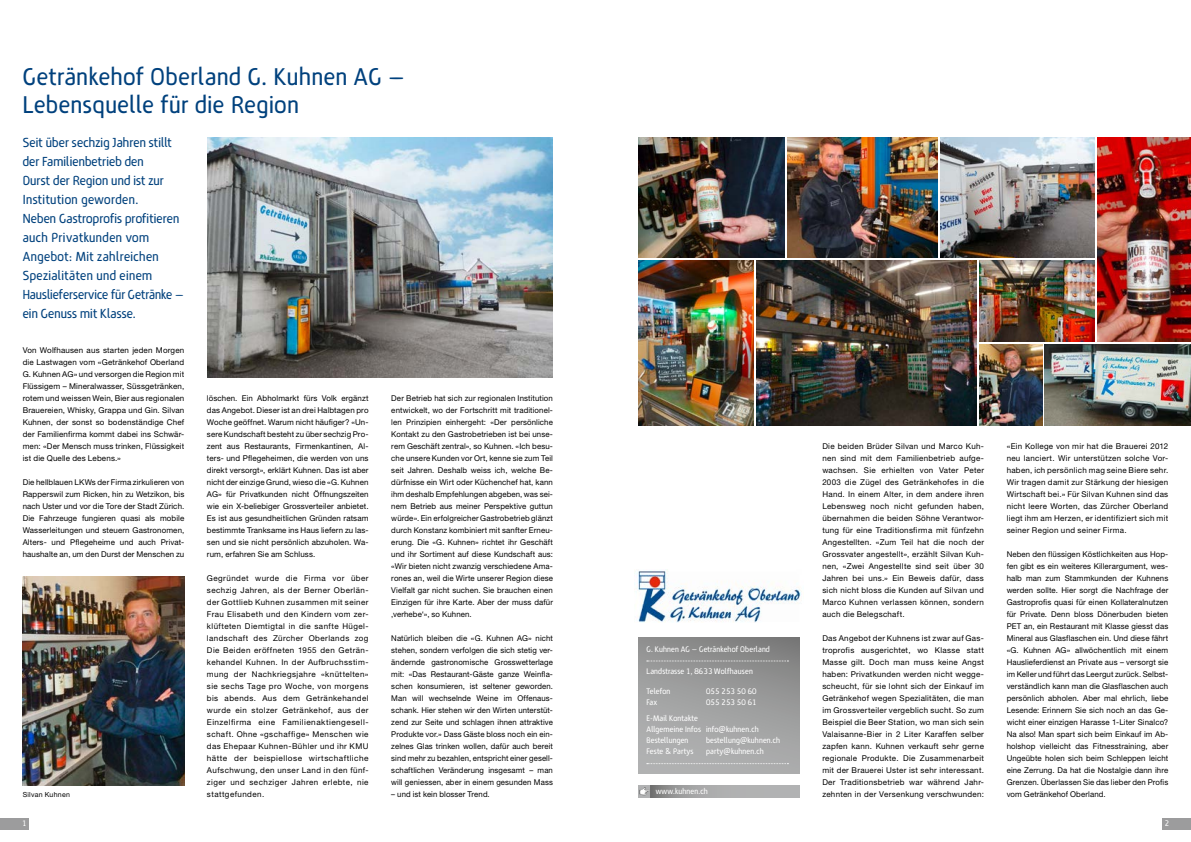
<style>
.page{position:relative;width:1191px;height:842px;background:#fff}
.page>*{position:absolute;margin:0;border:0;box-sizing:border-box;transform-origin:0 0}
.t1{font:24px/28px "Rene Menue";letter-spacing:.03em;color:#00417d}
.t2{font:13px/19px "Rene Menue";letter-spacing:.015em;color:#00417d}
.t3{font:8px/12px "Helvetica Neue";letter-spacing:.02em;color:#000;text-align:justify}
.t4{font:8px/11px "Rene Menue";letter-spacing:.02em;color:#fff}
.t5{font:7px "Helvetica Neue";letter-spacing:.035em;color:#000}
</style>
<div class="page">
<div style="left:1161px;top:818px;width:30px;height:11px;background:#9c9c9d"></div>
<div style="left:0;top:818px;width:29px;height:11px;background:#9c9c9d"></div>
<img style="left:207px;top:137px;width:346px;height:240px">
<div style="left:638px;top:638px;width:161px;height:135px;background:linear-gradient(to bottom,#898988,#b3b4b5)"></div>
<svg style="left:647px;top:661px;width:141px;height:1px"></svg>
<svg style="left:647px;top:763px;width:141px;height:1px"></svg>
<div style="left:638px;top:785px;width:117px;height:12px;background:#b1b2b3"></div>
<svg style="left:639px;top:787px;width:10px;height:8px"></svg>
<svg style="left:650px;top:785px;width:149px;height:12px"></svg>
<img style="left:23px;top:576px;width:161px;height:209px">
<img style="left:979px;top:344px;width:63px;height:81px">
<img style="left:638px;top:138px;width:146px;height:119px">
<img style="left:756px;top:260px;width:221px;height:165px">
<img style="left:979px;top:260px;width:115px;height:81px">
<img style="left:1097px;top:137px;width:94px;height:204px">
<img style="left:638px;top:260px;width:116px;height:165px">
<img style="left:787px;top:137px;width:150px;height:120px">
<img style="left:1044px;top:344px;width:147px;height:81px">
<img style="left:940px;top:137px;width:154px;height:120px">
<img style="left:634px;top:570px;width:168px;height:53px">
<h1 class="t1" style="left:23px;top:64px;width:383px">Getränkehof Oberland G. Kuhnen AG –<br>Lebensquelle für die Region</h1>
<p class="t2" style="left:23px;top:134px;width:162px">Seit über sechzig Jahren stillt der Familienbetrieb den<br>Durst der Region und ist zur<br>Institution geworden.<br>Neben Gastroprofis profitieren auch Privatkunden vom<br>Angebot: Mit zahlreichen<br>Spezialitäten und einem<br>Hauslieferservice für Getränke – ein Genuss mit Klasse.</p>
<p class="t3" style="left:23px;top:344px;width:163px">Von Wolfhausen aus starten jeden Morgen die Lastwagen vom «Getränkehof Oberland G. Kuhnen AG» und versorgen die Region mit Flüssigem – Mineralwasser, Süssgetränken, rotem und weissen Wein, Bier aus regionalen Brauereien, Whisky, Grappa und Gin. Silvan Kuhnen, der sonst so bodenständige Chef der Familienfirma kommt dabei ins Schwär&shy;men: «Der Mensch muss trinken, Flüssigkeit ist die Quelle des Lebens.»</p>
<p class="t3" style="left:23px;top:476px;width:163px">Die hellblauen LKWs der Firma zirkulieren von Rapperswil zum Ricken, hin zu Wetzikon, bis nach Uster und vor die Tore der Stadt Zürich.<br>Die Fahrzeuge fungieren quasi als mobile Wasserleitungen und steuern Gastronomen, Alters- und Pflegeheime und auch Privat&shy;haushalte an, um den Durst der Menschen zu</p>
<p class="t3" style="left:207px;top:392px;width:163px">löschen. Ein Abholmarkt fürs Volk ergänzt das Angebot. Dieser ist an drei Halbtagen pro Woche geöffnet. Warum nicht häufiger? «Un&shy;sere Kundschaft besteht zu über sechzig Pro&shy;zent aus Restaurants, Firmenkantinen, Al&shy;ters- und Pflegeheimen, die werden von uns direkt versorgt», erklärt Kuhnen. Das ist aber nicht der einzige Grund, wieso die «G. Kuhnen AG» für Privatkunden nicht Öffnungszeiten wie ein X-beliebiger Grossverteiler anbietet.<br>Es ist aus gesundheitlichen Gründen ratsam bestimmte Tranksame ins Haus liefern zu las&shy;sen und sie nicht persönlich abzuholen. Wa&shy;rum, erfahren Sie am Schluss.</p>
<p class="t3" style="left:207px;top:572px;width:163px">Gegründet wurde die Firma vor über sechzig Jahren, als der Berner Oberlän&shy;der Gottlieb Kuhnen zusammen mit seiner Frau Elisabeth und den Kindern vom zer&shy;klüfteten Diemtigtal in die sanfte Hügel&shy;landschaft des Zürcher Oberlands zog Die Beiden eröffneten 1955 den Geträn&shy;kehandel Kuhnen. In der Aufbruchsstim&shy;mung der Nachkriegsjahre «knüttelten» sie sechs Tage pro Woche, von morgens bis abends. Aus dem Getränkehandel wurde ein stolzer Getränkehof, aus der Einzelfirma eine Familienaktiengesell&shy;schaft. Ohne «gschaffige» Menschen wie das Ehepaar Kuhnen-Bühler und ihr KMU hätte der beispiellose wirtschaftliche Aufschwung, den unser Land in den fünf&shy;ziger und sechziger Jahren erlebte, nie stattgefunden.</p>
<p class="t3" style="left:391px;top:392px;width:163px">Der Betrieb hat sich zur regionalen Institution entwickelt, wo der Fortschritt mit traditionel&shy;len Prinzipien einhergeht: «Der persönliche Kontakt zu den Gastrobetrieben ist bei unse&shy;rem Geschäft zentral», so Kuhnen. «Ich besu&shy;che unsere Kunden vor Ort, kenne sie zum Teil seit Jahren. Deshalb weiss ich, welche Be&shy;dürfnisse ein Wirt oder Küchenchef hat, kann ihm deshalb Empfehlungen abgeben, was sei&shy;nem Betrieb aus meiner Perspektive guttun würde». Ein erfolgreicher Gastrobetrieb glänzt durch Konstanz kombiniert mit sanfter Erneu&shy;erung. Die «G. Kuhnen» richtet ihr Geschäft und ihr Sortiment auf diese Kundschaft aus: «Wir bieten nicht zwanzig verschiedene Ama&shy;rones an, weil die Wirte unserer Region diese Vielfalt gar nicht suchen. Sie brauchen einen Einzigen für ihre Karte. Aber der muss dafür ‚verhebe‘», so Kuhnen.</p>
<p class="t3" style="left:391px;top:632px;width:163px">Natürlich bleiben die «G. Kuhnen AG» nicht stehen, sondern verfolgen die sich stetig ver&shy;ändernde gastronomische Grosswetterlage mit: «Das Restaurant-Gäste ganze Weinfla&shy;schen konsumieren, ist seltener geworden.<br>Man will wechselnde Weine im Offenaus&shy;schank. Hier stehen wir den Wirten unterstüt&shy;zend zur Seite und schlagen ihnen attraktive Produkte vor.» Dass Gäste bloss noch ein ein&shy;zelnes Glas trinken wollen, dafür auch bereit sind mehr zu bezahlen, entspricht einer gesell&shy;schaftlichen Veränderung insgesamt – man will geniessen, aber in einem gesunden Mass</p>
<p class="t3" style="left:391px;top:788px;width:100px">– und ist kein blosser Trend.</p>
<p class="t3" style="left:822px;top:440px;width:163px">Die beiden Brüder Silvan und Marco Kuh&shy;nen sind mit dem Familienbetrieb aufge&shy;wachsen. Sie erhielten von Vater Peter 2003 die Zügel des Getränkehofes in die Hand. In einem Alter, in dem andere ihren Lebensweg noch nicht gefunden haben, übernahmen die beiden Söhne Verantwor&shy;tung für eine Traditionsfirma mit fünfzehn Angestellten. «Zum Teil hat die noch der Grossvater angestellt», erzählt Silvan Kuh&shy;nen, «Zwei Angestellte sind seit über 30<br>Jahren bei uns.» Ein Beweis dafür, dass sich nicht bloss die Kunden auf Silvan und Marco Kuhnen verlassen können, sondern auch die Belegschaft.</p>
<p class="t3" style="left:822px;top:632px;width:163px">Das Angebot der Kuhnens ist zwar auf Gas&shy;troprofis ausgerichtet, wo Klasse statt Masse gilt. Doch man muss keine Angst haben: Privatkunden werden nicht wegge&shy;scheucht, für sie lohnt sich der Einkauf im Getränkehof wegen Spezialitäten, die man im Grossverteiler vergeblich sucht. So zum Beispiel die Beer Station, wo man sich sein Valaisanne-Bier in 2 Liter Karaffen selber zapfen kann. Kuhnen verkauft sehr gerne regionale Produkte. Die Zusammenarbeit mit der Brauerei Uster ist sehr interessant.<br>Der Traditionsbetrieb war während Jahr-</p>
<p class="t4" style="left:646px;top:644px;width:125px">G. Kuhnen AG – Getränkehof Oberland</p>
<p class="t4" style="left:646px;top:666px;width:108px">Landstrasse 1, 8633 Wolfhausen</p>
<p class="t4" style="left:646px;top:686px;width:25px">Telefon</p>
<p class="t4" style="left:706px;top:686px;width:52px">055 253 50 60</p>
<p class="t4" style="left:646px;top:697px;width:12px">Fax</p>
<p class="t4" style="left:706px;top:697px;width:52px">055 253 50 61</p>
<p class="t4" style="left:646px;top:713px;width:114px">E-Mail Kontakte<br>Allgemeine Infos info@kuhnen.ch<br>Bestellungen</p>
<p class="t4" style="left:706px;top:735px;width:76px">bestellung@kuhnen.ch</p>
<p class="t4" style="left:646px;top:746px;width:49px">Feste &amp; Partys</p>
<p class="t4" style="left:706px;top:746px;width:59px">party@kuhnen.ch</p>
<p class="t4" style="left:655px;top:786px;width:53px">www.kuhnen.ch</p>
<p class="t5" style="left:23px;top:791px;width:49px">Silvan Kuhnen</p>
<p class="t3" style="left:822px;top:788px;width:163px">zehnten in der Versenkung verschwunden:</p>
<p class="t3" style="left:1006px;top:440px;width:163px">«Ein Kollege von mir hat die Brauerei 2012 neu lanciert. Wir unterstützen solche Vor&shy;haben, ich persönlich mag seine Biere sehr.<br>Wir tragen damit zur Stärkung der hiesigen Wirtschaft bei.» Für Silvan Kuhnen sind das nicht leere Worten, das Zürcher Oberland liegt ihm am Herzen, er identifiziert sich mit seiner Region und seiner Firma.</p>
<p class="t3" style="left:1006px;top:548px;width:163px">Neben den flüssigen Köstlichkeiten aus Hop&shy;fen gibt es ein weiteres Killerargument, wes&shy;halb man zum Stammkunden der Kuhnens werden sollte. Hier sorgt die Nachfrage der Gastroprofis quasi für einen Kollateralnutzen für Private. Denn bloss Dönerbuden bieten PET an, ein Restaurant mit Klasse giesst das Mineral aus Glasflaschen ein. Und diese fährt «G. Kuhnen AG» allwöchentlich mit einem Hauslieferdienst an Private aus – versorgt sie im Keller und führt das Leergut zurück. Selbst&shy;verständlich kann man die Glasflaschen auch persönlich abholen. Aber mal ehrlich, liebe Lesende: Erinnern Sie sich noch an das Ge&shy;wicht einer einzigen Harasse 1-Liter Sinalco?<br>Na also! Man spart sich beim Einkauf im Ab&shy;holshop vielleicht das Fitnesstraining, aber Ungeübte holen sich beim Schleppen leicht eine Zerrung. Da hat die Nostalgie dann ihre Grenzen. Überlassen Sie das lieber den Profis vom Getränkehof Oberland.</p>
<p class="t4" style="left:22px;top:818px;width:6px">1</p>
<p class="t4" style="left:1164px;top:818px;width:6px">2</p>
</div>
